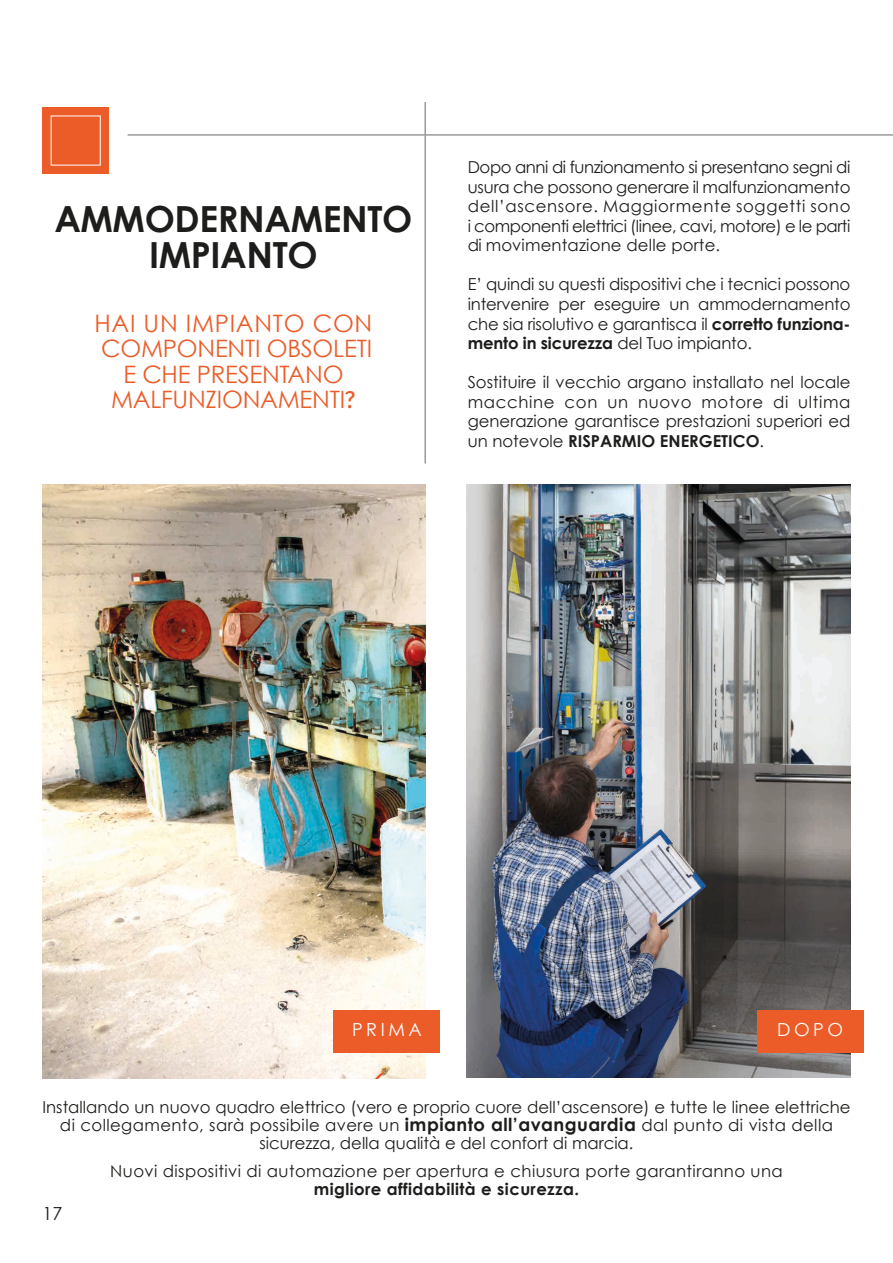
<style>
.page{position:relative;width:893px;height:1263px;background:#fff}
.page>*{position:absolute;margin:0;border:0;box-sizing:border-box;transform-origin:0 0}
.t1{font:700 36px/36px "Century Gothic";letter-spacing:-.01em;color:#1d1d1b;text-align:center}
.t2{font:24px/25.5px "Century Gothic";letter-spacing:-.01em;color:#eb5c28;text-align:center}
.t3{font:18px "Century Gothic";letter-spacing:.2em;color:#fff}
.t4{font:18px "Century Gothic";color:#1d1d1b}
.t5{font:16.5px/19.5px "Century Gothic";color:#1d1d1b;text-align:justify}
.t6{font:16.5px "Century Gothic";letter-spacing:.025em;color:#1d1d1b}
.t7{font:700 16.5px "Century Gothic";letter-spacing:.025em;color:#1d1d1b}
.s1{font-family:"Brandon Grotesque";font-weight:500}
.s2{font-weight:700}
.s3{font-weight:700;font-size:18px}
</style>
<div class="page">
<img style="left:467px;top:485px;width:383px;height:592px">
<img style="left:43px;top:485px;width:382px;height:593px">
<div style="left:334px;top:1010px;width:106px;height:42px;background:#eb5c28"></div>
<div style="left:757px;top:1010px;width:106px;height:42px;background:#eb5c28"></div>
<div style="left:43px;top:107px;width:66px;height:67px;background:#eb5c28"></div>
<hr style="left:128px;top:134px;width:765px;height:2px;background:#9a9a9b">
<hr style="left:424px;top:102px;width:2px;height:361px;background:#9a9a9b">
<h1 class="t1" style="left:54px;top:201px;width:360px">AMMODERNAMENTO<br>IMPIANTO</h1>
<h2 class="t2" style="left:95px;top:310px;width:279px">HAI UN IMPIANTO CON<br>COMPONENTI OBSOLETI<br>E CHE PRESENTANO<br>MALFUNZIONAMENTI<span class="s1">?</span></h2>
<p class="t5" style="left:468px;top:157px;width:384px">Dopo anni di funzionamento si presentano segni di usura che possono generare il malfunzionamento dell’ascensore. Maggiormente soggetti sono i componenti elettrici (linee, cavi, motore) e le parti di movimentazione delle porte.</p>
<p class="t5" style="left:468px;top:275px;width:384px">E’ quindi su questi dispositivi che i tecnici possono intervenire per eseguire un ammodernamento che sia risolutivo e garantisca il <span class="s2">corretto funziona&shy;mento in sicurezza</span> del Tuo impianto.</p>
<p class="t5" style="left:468px;top:372px;width:384px">Sostituire il vecchio argano installato nel locale macchine con un nuovo motore di ultima generazione garantisce prestazioni superiori ed un notevole <span class="s2">RISPARMIO ENERGETICO</span>.</p>
<p class="t3" style="left:352px;top:1019px;width:71px">PRIMA</p>
<p class="t3" style="left:777px;top:1019px;width:68px">DOPO</p>
<p class="t5" style="left:43px;top:1097px;width:809px;line-height:18px;text-align:center">Installando un nuovo quadro elettrico (vero e proprio cuore dell’ascensore) e tutte le linee elettriche di collegamento, sarà possibile avere un <span class="s3">impianto all’avanguardia</span> dal punto di vista della sicurezza, della qualità e del confort di marcia.</p>
<p class="t6" style="left:110px;top:1161px;width:674px">Nuovi dispositivi di automazione per apertura e chiusura porte garantiranno una</p>
<p class="t7" style="left:314px;top:1179px;width:267px">migliore affidabilità e sicurezza.</p>
<p class="t4" style="left:43px;top:1203px;width:21px">17</p>
</div>
